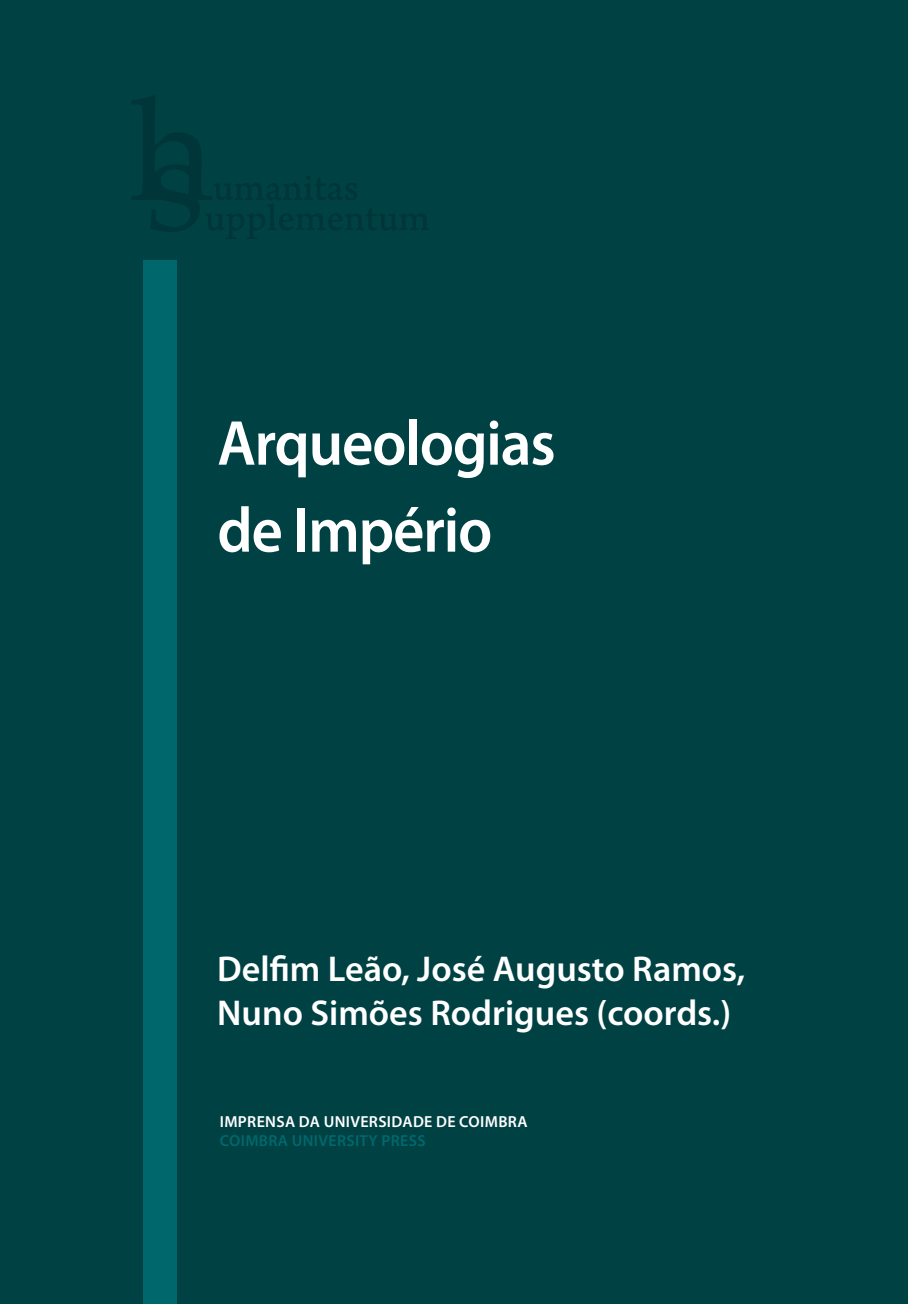
<style>
.page{position:relative;width:908px;height:1304px;background:#fff}
.page>*{position:absolute;margin:0;border:0;box-sizing:border-box;transform-origin:0 0}
.t1{font:600 64px/87px "Myriad Pro";letter-spacing:-.02em;color:#fff;scale:.95 1}
.t2{font:600 36px/44px "Myriad Pro";color:#fff}
.t3{font:600 16px/19.2px "Myriad Pro";letter-spacing:.02em;color:#fff}
.s1{color:#00686c}
</style>
<div class="page">
<div style="left:0;top:0;width:907px;height:1304px;background:#004144"></div>
<svg style="left:132px;top:95px;width:297px;height:144px"></svg>
<div style="left:143px;top:260px;width:33px;height:1044px;background:#00686c"></div>
<p class="t1" style="left:217px;top:398px;width:357px">Arqueologias de Império</p>
<p class="t2" style="left:217px;top:946px;width:529px">Delfim Leão, José Augusto Ramos,<br>Nuno Simões Rodrigues (coords.)</p>
<p class="t3" style="left:220px;top:1111px;width:309px">IMPRENSA DA UNIVERSIDADE DE COIMBRA<br><span class="s1">COIMBRA UNIVERSITY PRESS</span></p>
</div>
